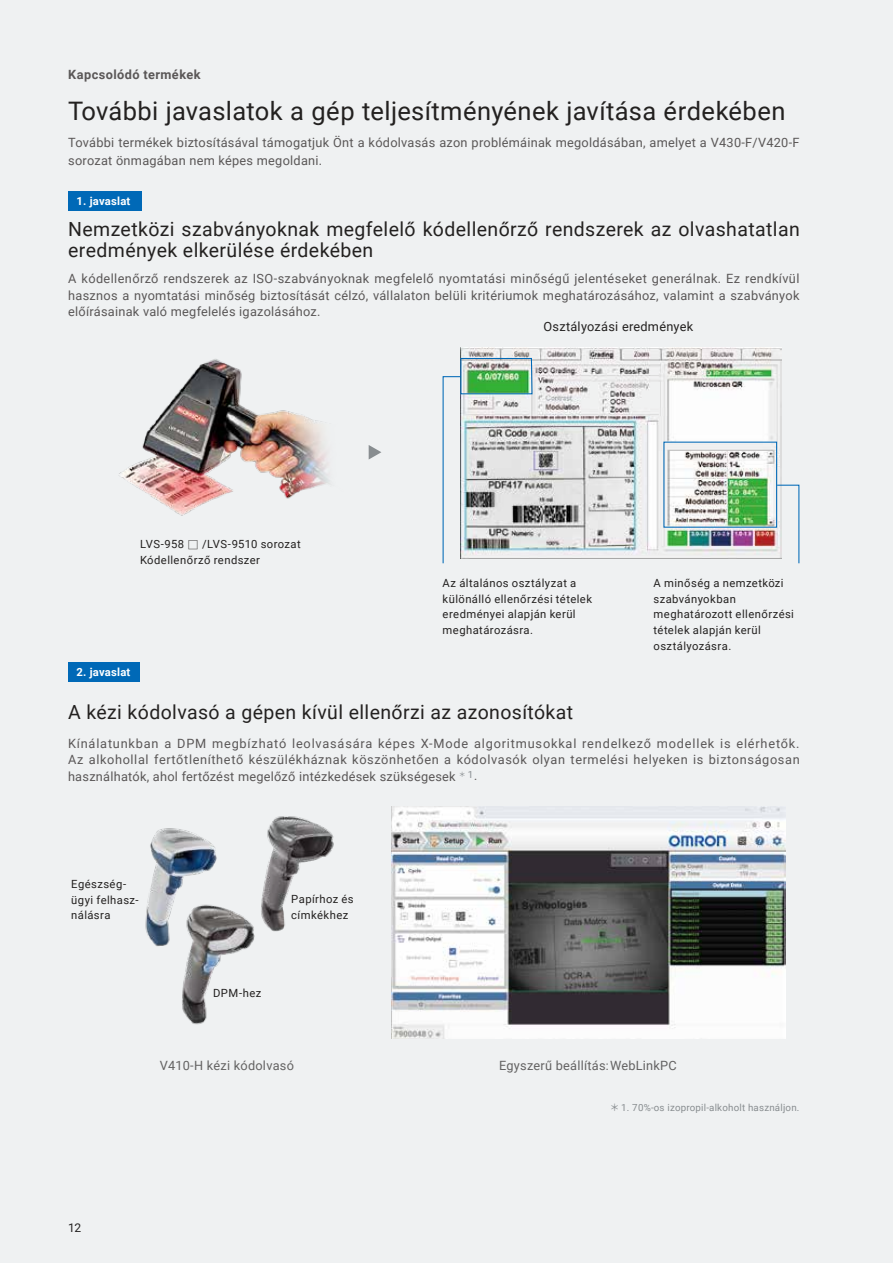
<style>
.page{position:relative;width:893px;height:1263px;background:#eff1f2}
.page>*{position:absolute;margin:0;border:0;box-sizing:border-box;transform-origin:0 0}
.t1{font:25.5px "Roboto";letter-spacing:.015em;color:#232120}
.t2{font:19.5px/21px "Roboto";letter-spacing:.02em;color:#232120}
.t3{font:12.75px/16.5px "Roboto";letter-spacing:.02em;color:#5a5757;text-align:justify}
.t4{font:12.75px "Roboto";letter-spacing:.02em;color:#636262}
.t5{font:12.75px "Roboto";letter-spacing:.02em;color:#232120}
.t6{font:700 12.75px "Roboto";letter-spacing:.035em;color:#5a5757}
.t7{font:12px "Roboto";color:#232120}
.t8{font:11.25px/15.8px "Roboto";letter-spacing:.035em;color:#232120}
.t9{font:700 11.25px "Roboto";letter-spacing:.02em;color:#fff}
.t10{font:9.75px "Roboto";letter-spacing:.02em;color:#888d90}
.s1{font-family:"Source Han Sans"}
.s2{font-size:12px}
</style>
<div class="page">
<img style="left:461px;top:347px;width:321px;height:208px">
<img style="left:442px;top:357px;width:91px;height:207px">
<svg style="left:776px;top:484px;width:24px;height:80px"></svg>
<div style="left:68px;top:191px;width:73px;height:20px;background:#0069b7"></div>
<div style="left:68px;top:663px;width:72px;height:19px;background:#0069b7"></div>
<img style="left:119px;top:359px;width:261px;height:157px">
<img style="left:391px;top:806px;width:394px;height:232px">
<img style="left:145px;top:816px;width:189px;height:209px">
<p class="t6" style="left:68px;top:65px;width:134px">Kapcsolódó termékek</p>
<h1 class="t1" style="left:68px;top:93px;width:719px">További javaslatok a gép teljesítményének javítása érdekében</h1>
<p class="t3" style="left:68px;top:133px;width:733px;line-height:18px">További termékek biztosításával támogatjuk Önt a kódolvasás azon problémáinak megoldásában, amelyet a V430-F/V420-F sorozat önmagában nem képes megoldani.</p>
<p class="t9" style="left:77px;top:193px;width:55px">1. javaslat</p>
<h2 class="t2" style="left:68px;top:218px;width:733px">Nemzetközi szabványoknak megfelelő kódellenőrző rendszerek az olvashatatlan eredmények elkerülése érdekében</h2>
<p class="t3" style="left:68px;top:270px;width:733px">A kódellenőrző rendszerek az ISO-szabványoknak megfelelő nyomtatási minőségű jelentéseket generálnak. Ez rendkívül hasznos a nyomtatási minőség biztosítását célzó, vállalaton belüli kritériumok meghatározásához, valamint a szabványok előírásainak való megfelelés igazolásához.</p>
<p class="t8" style="left:140px;top:536px;width:162px">LVS-958 <span class="s1">□</span> /LVS-9510 sorozat<br>Kódellenőrző rendszer</p>
<p class="t9" style="left:77px;top:664px;width:55px">2. javaslat</p>
<p class="t5" style="left:544px;top:317px;width:151px">Osztályozási eredmények</p>
<p class="t8" style="left:443px;top:575px;width:151px">Az általános osztályzat a különálló ellenőrzési tételek eredményei alapján kerül meghatározásra.</p>
<p class="t8" style="left:654px;top:575px;width:142px">A minőség a nemzetközi szabványokban meghatározott ellenőrzési tételek alapján kerül osztályozásra.</p>
<h2 class="t2" style="left:68px;top:701px;width:507px">A kézi kódolvasó a gépen kívül ellenőrzi az azonosítókat</h2>
<p class="t3" style="left:68px;top:734px;width:733px">Kínálatunkban a DPM megbízható leolvasására képes X-Mode algoritmusokkal rendelkező modellek is elérhetők.<br>Az alkohollal fertőtleníthető készülékháznak köszönhetően a kódolvasók olyan termelési helyeken is biztonságosan használhatók, ahol fertőzést megelőző intézkedések szükségesek <sup>＊</sup> <sup>1</sup><span class="s2">.</span></p>
<p class="t8" style="left:71px;top:875px;width:69px">Egészség&shy;ügyi felhasz&shy;nálásra</p>
<p class="t8" style="left:291px;top:891px;width:64px">Papírhoz és címkékhez</p>
<p class="t8" style="left:213px;top:984px;width:50px">DPM-hez</p>
<p class="t4" style="left:160px;top:1057px;width:136px">V410-H kézi kódolvasó</p>
<p class="t4" style="left:499px;top:1057px;width:179px">Egyszerű beállítás<span class="s2">:</span>WebLinkPC</p>
<p class="t10" style="left:610px;top:1100px;width:191px"><span class="s1">＊</span> 1. 70%-os izopropil-alkoholt használjon.</p>
<p class="t7" style="left:68px;top:1219px;width:15px">12</p>
</div>
